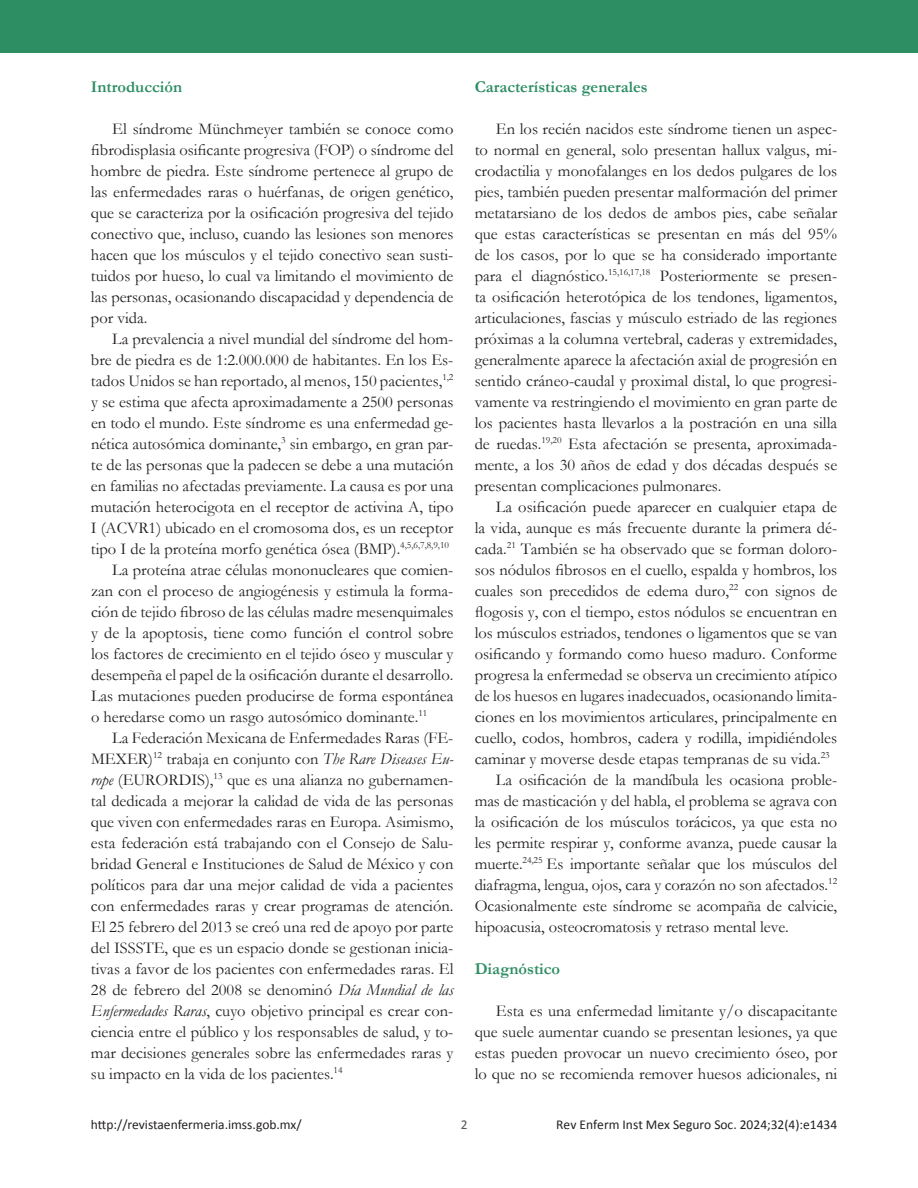
<style>
.page{position:relative;width:918px;height:1188px;background:#fff}
.page>*{position:absolute;margin:0;border:0;box-sizing:border-box;transform-origin:0 0}
.t1{font:16.5px/21px "Garamond";color:#231f20;text-align:justify}
.t2{font:700 16.5px "Garamond";color:#2d8d63}
.t3{font:13.5px "Calibri";color:#231f20}
.t4{font:13.5px "Calibri";color:#58595b}
.s1{font-style:italic}
</style>
<div class="page">
<div style="left:0;top:0;width:918px;height:53px;background:#2d8d63"></div>
<p class="t2" style="left:91px;top:75px;width:93px">Introducción</p>
<p class="t1" style="left:91px;top:118px;width:364px;text-indent:21px">El síndrome Münchmeyer también se conoce como fibrodisplasia osificante progresiva (FOP) o síndrome del hombre de piedra. Este síndrome pertenece al grupo de las enfermedades raras o huérfanas, de origen genético, que se caracteriza por la osificación progresiva del tejido conectivo que, incluso, cuando las lesiones son menores hacen que los músculos y el tejido conectivo sean susti&shy;tuidos por hueso, lo cual va limitando el movimiento de las personas, ocasionando discapacidad y dependencia de por vida.</p>
<p class="t1" style="left:112px;top:328px;width:343px">La prevalencia a nivel mundial del síndrome del hom-</p>
<p class="t1" style="left:91px;top:349px;width:364px">bre de piedra es de 1:2.000.000 de habitantes. En los Es-</p>
<p class="t1" style="left:91px;top:370px;width:364px">tados Unidos se han reportado, al menos, 150 pacientes,<sup>1,2</sup></p>
<p class="t1" style="left:91px;top:391px;width:364px">y se estima que afecta aproximadamente a 2500 personas</p>
<p class="t1" style="left:91px;top:412px;width:364px">en todo el mundo. Este síndrome es una enfermedad ge-</p>
<p class="t1" style="left:91px;top:433px;width:364px">nética autosómica dominante,<sup>3</sup> sin embargo, en gran par-</p>
<p class="t1" style="left:91px;top:454px;width:364px">te de las personas que la padecen se debe a una mutación</p>
<p class="t1" style="left:91px;top:475px;width:364px">en familias no afectadas previamente. La causa es por una</p>
<p class="t1" style="left:91px;top:496px;width:364px">mutación heterocigota en el receptor de activina A, tipo</p>
<p class="t1" style="left:91px;top:517px;width:364px">I (ACVR1) ubicado en el cromosoma dos, es un receptor</p>
<p class="t1" style="left:91px;top:538px;width:360px">tipo I de la proteína morfo genética ósea (BMP).<sup>4,5,6,7,8,9,10</sup></p>
<p class="t1" style="left:112px;top:559px;width:343px">La proteína atrae células mononucleares que comien-</p>
<p class="t1" style="left:91px;top:580px;width:364px">zan con el proceso de angiogénesis y estimula la forma-</p>
<p class="t1" style="left:91px;top:601px;width:364px">ción de tejido fibroso de las células madre mesenquimales</p>
<p class="t1" style="left:91px;top:622px;width:364px">y de la apoptosis, tiene como función el control sobre</p>
<p class="t1" style="left:91px;top:643px;width:364px">los factores de crecimiento en el tejido óseo y muscular y</p>
<p class="t1" style="left:91px;top:664px;width:364px">desempeña el papel de la osificación durante el desarrollo.</p>
<p class="t1" style="left:91px;top:685px;width:364px">Las mutaciones pueden producirse de forma espontánea</p>
<p class="t1" style="left:91px;top:706px;width:338px">o heredarse como un rasgo autosómico dominante.<sup>11</sup></p>
<p class="t1" style="left:112px;top:727px;width:343px">La Federación Mexicana de Enfermedades Raras (FE-</p>
<p class="t1" style="left:91px;top:748px;width:364px">MEXER)<sup>12</sup> trabaja en conjunto con <span class="s1">The Rare Diseases Eu-</span></p>
<p class="t1" style="left:91px;top:769px;width:364px"><span class="s1">rope</span> (EURORDIS),<sup>13</sup> que es una alianza no gubernamen-</p>
<p class="t1" style="left:91px;top:790px;width:364px">tal dedicada a mejorar la calidad de vida de las personas</p>
<p class="t1" style="left:91px;top:811px;width:364px">que viven con enfermedades raras en Europa. Asimismo,</p>
<p class="t1" style="left:91px;top:832px;width:364px">esta federación está trabajando con el Consejo de Salu-</p>
<p class="t1" style="left:91px;top:853px;width:364px">bridad General e Instituciones de Salud de México y con</p>
<p class="t1" style="left:91px;top:874px;width:364px">políticos para dar una mejor calidad de vida a pacientes</p>
<p class="t1" style="left:91px;top:895px;width:364px">con enfermedades raras y crear programas de atención.</p>
<p class="t1" style="left:91px;top:916px;width:364px">El 25 febrero del 2013 se creó una red de apoyo por parte</p>
<p class="t1" style="left:91px;top:937px;width:364px">del ISSSTE, que es un espacio donde se gestionan inicia-</p>
<p class="t1" style="left:91px;top:958px;width:364px">tivas a favor de los pacientes con enfermedades raras. El</p>
<p class="t1" style="left:91px;top:979px;width:364px">28 de febrero del 2008 se denominó <span class="s1">Día Mundial de las</span></p>
<p class="t1" style="left:91px;top:1000px;width:364px"><span class="s1">Enfermedades Raras</span>, cuyo objetivo principal es crear con-</p>
<p class="t1" style="left:91px;top:1021px;width:364px">ciencia entre el público y los responsables de salud, y to-</p>
<p class="t1" style="left:91px;top:1042px;width:364px">mar decisiones generales sobre las enfermedades raras y</p>
<p class="t1" style="left:91px;top:1063px;width:253px">su impacto en la vida de los pacientes.<sup>14</sup></p>
<p class="t2" style="left:475px;top:75px;width:174px">Características generales</p>
<p class="t1" style="left:475px;top:118px;width:364px;text-indent:21px">En los recién nacidos este síndrome tienen un aspec&shy;to normal en general, solo presentan hallux valgus, mi&shy;crodactilia y monofalanges en los dedos pulgares de los pies, también pueden presentar malformación del primer metatarsiano de los dedos de ambos pies, cabe señalar que estas características se presentan en más del 95% de los casos, por lo que se ha considerado importante para el diagnóstico.<sup>15,16,17,18</sup> Posteriormente se presen&shy;ta osificación heterotópica de los tendones, ligamentos, articulaciones, fascias y músculo estriado de las regiones próximas a la columna vertebral, caderas y extremidades, generalmente aparece la afectación axial de progresión en sentido cráneo-caudal y proximal distal, lo que progresi&shy;vamente va restringiendo el movimiento en gran parte de los pacientes hasta llevarlos a la postración en una silla de ruedas.<sup>19,20</sup> Esta afectación se presenta, aproximada&shy;mente, a los 30 años de edad y dos décadas después se presentan complicaciones pulmonares.</p>
<p class="t1" style="left:496px;top:496px;width:343px">La osificación puede aparecer en cualquier etapa de</p>
<p class="t1" style="left:475px;top:517px;width:364px">la vida, aunque es más frecuente durante la primera dé-</p>
<p class="t1" style="left:475px;top:538px;width:364px">cada.<sup>21</sup> También se ha observado que se forman doloro-</p>
<p class="t1" style="left:475px;top:559px;width:364px">sos nódulos fibrosos en el cuello, espalda y hombros, los</p>
<p class="t1" style="left:475px;top:580px;width:364px">cuales son precedidos de edema duro,<sup>22</sup> con signos de</p>
<p class="t1" style="left:475px;top:601px;width:364px">flogosis y, con el tiempo, estos nódulos se encuentran en</p>
<p class="t1" style="left:475px;top:622px;width:364px">los músculos estriados, tendones o ligamentos que se van</p>
<p class="t1" style="left:475px;top:643px;width:364px">osificando y formando como hueso maduro. Conforme</p>
<p class="t1" style="left:475px;top:664px;width:364px">progresa la enfermedad se observa un crecimiento atípico</p>
<p class="t1" style="left:475px;top:685px;width:364px">de los huesos en lugares inadecuados, ocasionando limita-</p>
<p class="t1" style="left:475px;top:706px;width:364px">ciones en los movimientos articulares, principalmente en</p>
<p class="t1" style="left:475px;top:727px;width:364px">cuello, codos, hombros, cadera y rodilla, impidiéndoles</p>
<p class="t1" style="left:475px;top:748px;width:356px">caminar y moverse desde etapas tempranas de su vida.<sup>23</sup></p>
<p class="t1" style="left:496px;top:769px;width:343px">La osificación de la mandíbula les ocasiona proble-</p>
<p class="t1" style="left:475px;top:790px;width:364px">mas de masticación y del habla, el problema se agrava con</p>
<p class="t1" style="left:475px;top:811px;width:364px">la osificación de los músculos torácicos, ya que esta no</p>
<p class="t1" style="left:475px;top:832px;width:364px">les permite respirar y, conforme avanza, puede causar la</p>
<p class="t1" style="left:475px;top:853px;width:364px">muerte.<sup>24,25</sup> Es importante señalar que los músculos del</p>
<p class="t1" style="left:475px;top:874px;width:364px">diafragma, lengua, ojos, cara y corazón no son afectados.<sup>12</sup></p>
<p class="t1" style="left:475px;top:895px;width:364px">Ocasionalmente este síndrome se acompaña de calvicie,</p>
<p class="t1" style="left:475px;top:916px;width:316px">hipoacusia, osteocromatosis y retraso mental leve.</p>
<p class="t2" style="left:475px;top:957px;width:87px">Diagnóstico</p>
<p class="t1" style="left:475px;top:1000px;width:364px;text-indent:21px">Esta es una enfermedad limitante y/o discapacitante que suele aumentar cuando se presentan lesiones, ya que estas pueden provocar un nuevo crecimiento óseo, por lo que no se recomienda remover huesos adicionales, ni</p>
<p class="t3" style="left:91px;top:1116px;width:212px">http://revistaenfermeria.imss.gob.mx/</p>
<p class="t4" style="left:461px;top:1116px;width:8px">2</p>
<p class="t3" style="left:556px;top:1116px;width:282px">Rev Enferm Inst Mex Seguro Soc. 2024;32(4):e1434</p>
</div>
